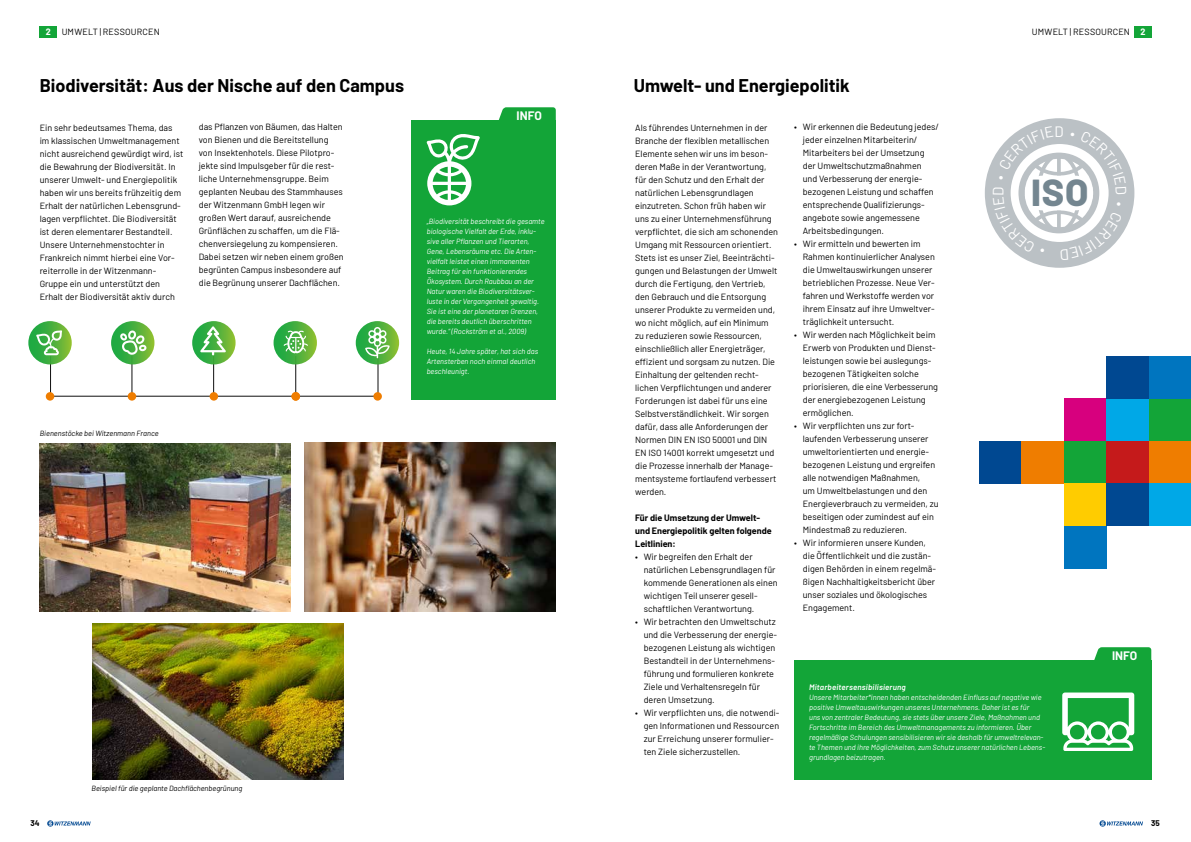
<style>
.page{position:relative;width:1191px;height:842px;background:#fff}
.page>*{position:absolute;margin:0;border:0;box-sizing:border-box;transform-origin:0 0}
.t1{font:800 37.5px "Barlow";color:#748690}
.t2{font:700 18px "Barlow";color:#000}
.t3{font:15px "Barlow";color:#fff}
.t4{font:700 12px "Barlow";color:#fff}
.t5{font:9px/13px "Barlow";color:#000}
.t6{font:700 9px/13px "Barlow";color:#000}
.t7{font:italic 600 8px "Barlow";letter-spacing:.025em;color:#fff}
.t8{font:700 8px "Barlow";color:#000}
.t9{font:italic 7.5px/10px "Barlow";color:#fff}
.t10{font:italic 7.5px "Barlow";color:#000}
.s1{font-weight:700;color:#fff}
</style>
<div class="page">
<svg style="left:47px;top:820px;width:44px;height:7px"></svg>
<svg style="left:1099px;top:820px;width:44px;height:7px"></svg>
<div style="left:1134px;top:26px;width:17px;height:11px;background:#13a538"></div>
<div style="left:40px;top:26px;width:17px;height:11px;background:#13a538"></div>
<div style="left:411px;top:120px;width:145px;height:280px;background:#13a538"></div>
<svg style="left:498px;top:107px;width:58px;height:13px"></svg>
<svg style="left:427px;top:134px;width:53px;height:71px"></svg>
<img style="left:40px;top:443px;width:251px;height:169px">
<img style="left:305px;top:443px;width:251px;height:168px">
<img style="left:93px;top:624px;width:251px;height:156px">
<hr style="left:295px;top:356px;width:1px;height:38px;background:#000">
<hr style="left:132px;top:356px;width:1px;height:38px;background:#000">
<hr style="left:213px;top:356px;width:1px;height:38px;background:#000">
<svg style="left:28px;top:321px;width:44px;height:43px"></svg>
<svg style="left:356px;top:321px;width:43px;height:43px"></svg>
<svg style="left:192px;top:321px;width:43px;height:43px"></svg>
<svg style="left:111px;top:321px;width:43px;height:43px"></svg>
<svg style="left:273px;top:321px;width:44px;height:43px"></svg>
<div style="left:128px;top:392px;width:8px;height:9px;background:#ef7d00;border-radius:50%"></div>
<div style="left:46px;top:392px;width:8px;height:9px;background:#ef7d00;border-radius:50%"></div>
<div style="left:373px;top:392px;width:9px;height:9px;background:#ef7d00;border-radius:50%"></div>
<div style="left:210px;top:392px;width:8px;height:9px;background:#ef7d00;border-radius:50%"></div>
<div style="left:291px;top:392px;width:9px;height:9px;background:#ef7d00;border-radius:50%"></div>
<svg style="left:365px;top:327px;width:25px;height:31px"></svg>
<svg style="left:120px;top:330px;width:27px;height:25px"></svg>
<svg style="left:200px;top:326px;width:26px;height:29px"></svg>
<svg style="left:36px;top:330px;width:26px;height:25px"></svg>
<svg style="left:284px;top:330px;width:24px;height:23px"></svg>
<div style="left:794px;top:660px;width:357px;height:120px;background:#13a538"></div>
<svg style="left:1094px;top:647px;width:57px;height:13px"></svg>
<svg style="left:1062px;top:692px;width:72px;height:59px"></svg>
<div style="left:979px;top:441px;width:42px;height:43px;background:#004891"></div>
<div style="left:1021px;top:441px;width:43px;height:43px;background:#ef7d00"></div>
<div style="left:1064px;top:398px;width:42px;height:43px;background:#d7007e"></div>
<div style="left:1064px;top:441px;width:42px;height:43px;background:#13a538"></div>
<div style="left:1064px;top:484px;width:42px;height:42px;background:#fc0"></div>
<div style="left:1064px;top:526px;width:42px;height:43px;background:#0075bf"></div>
<div style="left:1106px;top:398px;width:43px;height:43px;background:#00a8e7"></div>
<div style="left:1106px;top:356px;width:43px;height:42px;background:#004891"></div>
<div style="left:1106px;top:441px;width:43px;height:43px;background:#c51a1b"></div>
<div style="left:1106px;top:484px;width:43px;height:42px;background:#004891"></div>
<div style="left:1149px;top:398px;width:42px;height:43px;background:#13a538"></div>
<div style="left:1149px;top:356px;width:42px;height:42px;background:#0075bf"></div>
<div style="left:1149px;top:441px;width:42px;height:43px;background:#ef7d00"></div>
<div style="left:1149px;top:484px;width:42px;height:42px;background:#00a8e7"></div>
<div style="left:984px;top:118px;width:150px;height:150px;border:26px solid #bbc1c5;border-radius:50%"></div>
<svg style="left:993px;top:127px;width:133px;height:133px"></svg>
<p class="t5" style="left:46px;top:25px;width:116px"><span class="s1">2</span> UMWELT | RESSOURCEN</p>
<p class="t5" style="left:1032px;top:25px;width:115px">UMWELT | RESSOURCEN <span class="s1">2</span></p>
<h2 class="t2" style="left:40px;top:72px;width:366px">Biodiversität: Aus der Nische auf den Campus</h2>
<h2 class="t2" style="left:634px;top:72px;width:217px">Umwelt- und Energiepolitik</h2>
<p class="t5" style="left:40px;top:120px;width:145px">Ein sehr bedeutsames Thema, das im klassischen Umweltmanagement nicht ausreichend gewürdigt wird, ist die Bewahrung der Biodiversität. In unserer Umwelt- und Energiepolitik haben wir uns bereits frühzeitig dem Erhalt der natürlichen Lebensgrund&shy;lagen verpflichtet. Die Biodiversität ist deren elementarer Bestandteil.<br>Unsere Unternehmenstochter in Frankreich nimmt hierbei eine Vor&shy;reiterrolle in der Witzenmann-Gruppe ein und unterstützt den Erhalt der Biodiversität aktiv durch</p>
<p class="t5" style="left:635px;top:120px;width:144px">Als führendes Unternehmen in der Branche der flexiblen metallischen Elemente sehen wir uns im beson&shy;deren Maße in der Verantwortung, für den Schutz und den Erhalt der natürlichen Lebensgrundlagen einzutreten. Schon früh haben wir uns zu einer Unternehmensführung verpflichtet, die sich am schonenden Umgang mit Ressourcen orientiert.<br>Stets ist es unser Ziel, Beeinträchti&shy;gungen und Belastungen der Umwelt durch die Fertigung, den Vertrieb, den Gebrauch und die Entsorgung unserer Produkte zu vermeiden und, wo nicht möglich, auf ein Minimum zu reduzieren sowie Ressourcen, einschließlich aller Energieträger, effizient und sorgsam zu nutzen. Die Einhaltung der geltenden recht&shy;lichen Verpflichtungen und anderer Forderungen ist dabei für uns eine Selbstverständlichkeit. Wir sorgen dafür, dass alle Anforderungen der Normen DIN EN ISO 50001 und DIN EN ISO 14001 korrekt umgesetzt und die Prozesse innerhalb der Manage&shy;mentsysteme fortlaufend verbessert werden.</p>
<p class="t6" style="left:635px;top:510px;width:138px">Für die Umsetzung der Umwelt&shy;und Energiepolitik gelten folgende<br>Leitlinien:</p>
<p class="t5" style="left:643px;top:549px;width:135px;text-indent:-9px">• Wir begreifen den Erhalt der natürlichen Lebensgrundlagen für kommende Generationen als einen wichtigen Teil unserer gesell&shy;schaftlichen Verantwortung.</p>
<p class="t5" style="left:643px;top:614px;width:135px;text-indent:-9px">• Wir betrachten den Umweltschutz und die Verbesserung der energie&shy;bezogenen Leistung als wichtigen<br>Bestandteil in der Unternehmens&shy;führung und formulieren konkrete<br>Ziele und Verhaltensregeln für deren Umsetzung.</p>
<p class="t5" style="left:643px;top:705px;width:137px;text-indent:-9px">• Wir verpflichten uns, die notwendi&shy;gen Informationen und Ressourcen zur Erreichung unserer formulier&shy;ten Ziele sicherzustellen.</p>
<h3 class="t4" style="left:516px;top:107px;width:27px">INFO</h3>
<p class="t5" style="left:199px;top:120px;width:146px">das Pflanzen von Bäumen, das Halten von Bienen und die Bereitstellung von Insektenhotels. Diese Pilotpro&shy;jekte sind Impulsgeber für die rest&shy;liche Unternehmensgruppe. Beim geplanten Neubau des Stammhauses der Witzenmann GmbH legen wir großen Wert darauf, ausreichende Grünflächen zu schaffen, um die Flä&shy;chenversiegelung zu kompensieren.<br>Dabei setzen wir neben einem großen begrünten Campus insbesondere auf die Begrünung unserer Dachflächen.</p>
<p class="t5" style="left:802px;top:120px;width:138px;text-indent:-9px">• Wir erkennen die Bedeutung jedes/ jeder einzelnen Mitarbeiterin/<br>Mitarbeiters bei der Umsetzung der Umweltschutzmaßnahmen<br>und Verbesserung der energie&shy;bezogenen Leistung und schaffen entsprechende Qualifizierungs&shy;angebote sowie angemessene<br>Arbeitsbedingungen.</p>
<h3 class="t3" style="left:1054px;top:121px;width:11px">D</h3>
<h1 class="t1" style="left:1031px;top:165px;width:59px">ISO</h1>
<p class="t9" style="left:427px;top:216px;width:119px">„Biodiversität beschreibt die gesamte biologische Vielfalt der Erde, inklu&shy;sive aller Pflanzen und Tierarten, Gene, Lebensräume etc. Die Arten&shy;vielfalt leistet einen immanenten Beitrag für ein funktionierendes Ökosystem. Durch Raubbau an der Natur waren die Biodiversitätsver&shy;luste in der Vergangenheit gewaltig.<br>Sie ist eine der planetaren Grenzen, die bereits deutlich überschritten wurde.“ (Rockström et al., 2009)</p>
<p class="t9" style="left:427px;top:346px;width:113px">Heute, 14 Jahre später, hat sich das<br>Artensterben noch einmal deutlich beschleunigt.</p>
<p class="t5" style="left:802px;top:237px;width:134px;text-indent:-9px">• Wir ermitteln und bewerten im<br>Rahmen kontinuierlicher Analysen die Umweltauswirkungen unserer betrieblichen Prozesse. Neue Ver&shy;fahren und Werkstoffe werden vor ihrem Einsatz auf ihre Umweltver&shy;träglichkeit untersucht.</p>
<p class="t5" style="left:802px;top:328px;width:137px;text-indent:-9px">• Wir werden nach Möglichkeit beim<br>Erwerb von Produkten und Dienst&shy;leistungen sowie bei auslegungs&shy;bezogenen Tätigkeiten solche priorisieren, die eine Verbesserung der energiebezogenen Leistung ermöglichen.</p>
<p class="t5" style="left:802px;top:419px;width:137px;text-indent:-9px">• Wir verpflichten uns zur fort&shy;laufenden Verbesserung unserer umweltorientierten und energie&shy;bezogenen Leistung und ergreifen alle notwendigen Maßnahmen,<br>um Umweltbelastungen und den<br>Energieverbrauch zu vermeiden, zu beseitigen oder zumindest auf ein<br>Mindestmaß zu reduzieren.</p>
<p class="t5" style="left:802px;top:536px;width:135px;text-indent:-9px">• Wir informieren unsere Kunden, die Öffentlichkeit und die zustän&shy;digen Behörden in einem regelmä&shy;ßigen Nachhaltigkeitsbericht über unser soziales und ökologisches<br>Engagement.</p>
<p class="t10" style="left:40px;top:428px;width:120px">Bienenstöcke bei Witzenmann France</p>
<p class="t7" style="left:809px;top:681px;width:98px">Mitarbeitersensibilisierung</p>
<p class="t9" style="left:809px;top:691px;width:238px">Unsere Mitarbeiter*innen haben entscheidenden Einfluss auf negative wie positive Umweltauswirkungen unseres Unternehmens. Daher ist es für<br>uns von zentraler Bedeutung, sie stets über unsere Ziele, Maßnahmen und Fortschritte im Bereich des Umweltmanagements zu informieren. Über regelmäßige Schulungen sensibilisieren wir sie deshalb für umweltrelevan&shy;te Themen und ihre Möglichkeiten, zum Schutz unserer natürlichen Lebens&shy;grundlagen beizutragen.</p>
<p class="t10" style="left:91px;top:783px;width:152px">Beispiel für die geplante Dachflächenbegrünung</p>
<h3 class="t4" style="left:1112px;top:647px;width:27px">INFO</h3>
<p class="t8" style="left:31px;top:817px;width:11px">34</p>
<p class="t8" style="left:1151px;top:818px;width:10px">35</p>
</div>
